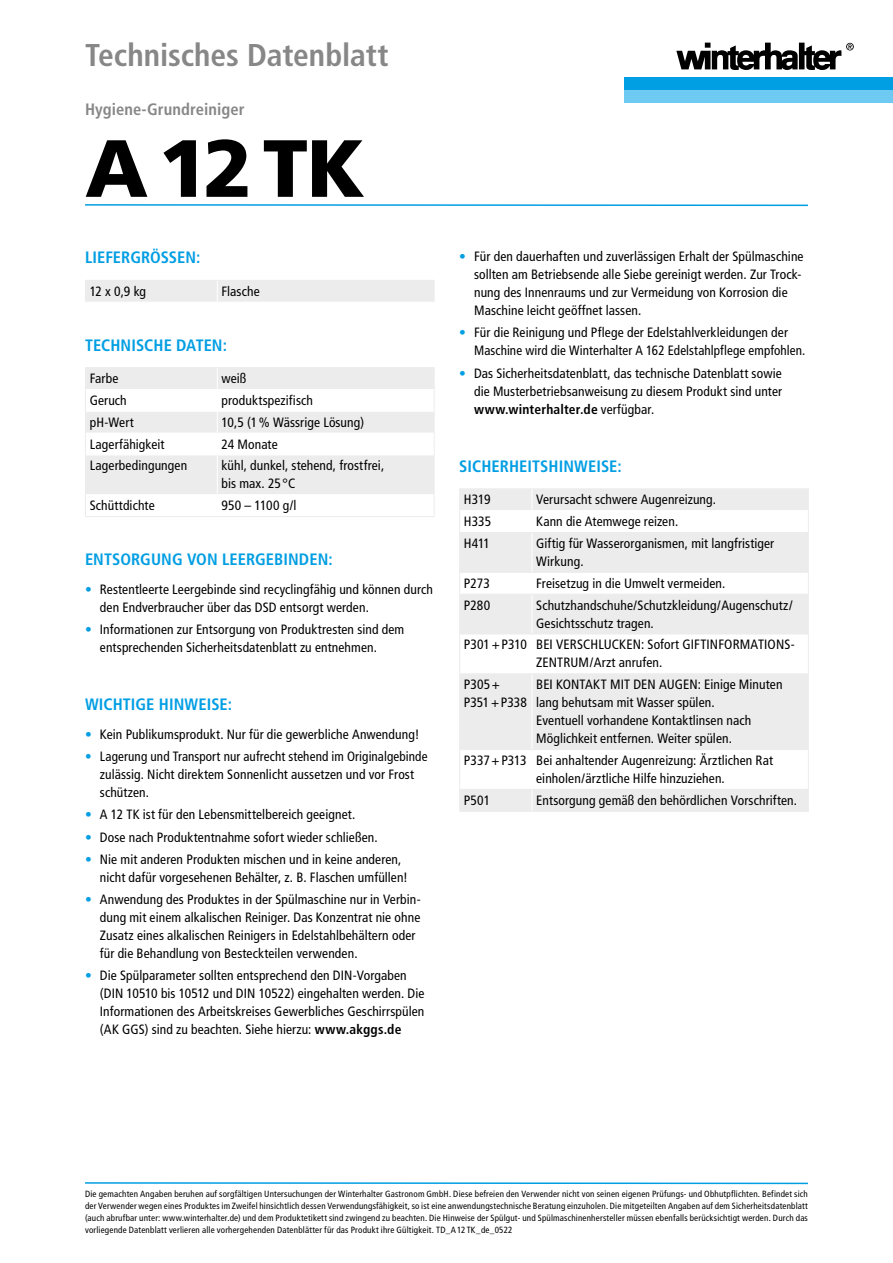
<style>
.page{position:relative;width:893px;height:1263px;background:#fff}
.page>*{position:absolute;margin:0;border:0;box-sizing:border-box;transform-origin:0 0}
.t1{font:900 81px "Frutiger LT Pro";letter-spacing:.055em;color:#000}
.t2{font:700 condensed 31.5px "Frutiger LT Pro";letter-spacing:-.005em;color:#868786}
.t3{font:700 condensed 16.5px "Frutiger LT Pro";letter-spacing:.005em;color:#009ee3}
.t4{font:700 condensed 16.5px "Frutiger LT Pro";letter-spacing:.005em;color:#868786}
.t5{font:condensed 13.5px/18px "Frutiger LT Pro";letter-spacing:.01em;color:#000}
.t6{font:condensed 9px/12px "Frutiger LT Pro";letter-spacing:.02em;color:#000;text-align:justify}
.s1{color:#009ee3}
.s2{font-weight:700}
</style>
<div class="page">
<div style="left:85px;top:280px;width:350px;height:22px;background:#ececec"></div>
<hr style="left:85px;top:367px;width:132px;height:1px;background:#ececec">
<hr style="left:217px;top:367px;width:218px;height:1px;background:#ececec">
<svg style="left:85px;top:368px;width:350px;height:148px"></svg>
<hr style="left:85px;top:516px;width:132px;height:1px;background:#ececec">
<hr style="left:217px;top:516px;width:218px;height:1px;background:#ececec">
<svg style="left:85px;top:1182px;width:723px;height:3px"></svg>
<svg style="left:85px;top:204px;width:723px;height:3px"></svg>
<div style="left:460px;top:489px;width:348px;height:322px;background:#ececec"></div>
<svg style="left:460px;top:511px;width:348px;height:278px;fill:#ececec"></svg>
<hr style="left:459px;top:488px;width:73px;height:1px;background:#ececec">
<hr style="left:532px;top:488px;width:277px;height:1px;background:#ececec">
<svg style="left:459px;top:489px;width:1px;height:43px"></svg>
<svg style="left:808px;top:489px;width:1px;height:43px"></svg>
<hr style="left:459px;top:533px;width:1px;height:39px;background:#ececec">
<hr style="left:808px;top:533px;width:1px;height:39px;background:#ececec">
<svg style="left:459px;top:573px;width:1px;height:21px"></svg>
<svg style="left:808px;top:573px;width:1px;height:21px"></svg>
<hr style="left:459px;top:594px;width:1px;height:39px;background:#ececec">
<hr style="left:808px;top:594px;width:1px;height:39px;background:#ececec">
<hr style="left:459px;top:634px;width:1px;height:39px;background:#ececec">
<hr style="left:808px;top:634px;width:1px;height:39px;background:#ececec">
<hr style="left:459px;top:674px;width:1px;height:75px;background:#ececec">
<hr style="left:808px;top:674px;width:1px;height:75px;background:#ececec">
<hr style="left:459px;top:750px;width:1px;height:39px;background:#ececec">
<hr style="left:808px;top:750px;width:1px;height:39px;background:#ececec">
<svg style="left:459px;top:790px;width:1px;height:21px"></svg>
<svg style="left:808px;top:790px;width:1px;height:21px"></svg>
<hr style="left:460px;top:510px;width:72px;height:1px;background:#fff">
<hr style="left:532px;top:510px;width:276px;height:1px;background:#fff">
<svg style="left:531px;top:489px;width:1px;height:43px"></svg>
<hr style="left:531px;top:533px;width:1px;height:39px;background:#fff">
<svg style="left:531px;top:573px;width:1px;height:21px"></svg>
<hr style="left:531px;top:594px;width:1px;height:39px;background:#fff">
<hr style="left:531px;top:634px;width:1px;height:39px;background:#fff">
<hr style="left:531px;top:674px;width:1px;height:75px;background:#fff">
<hr style="left:531px;top:750px;width:1px;height:39px;background:#fff">
<svg style="left:531px;top:790px;width:1px;height:21px"></svg>
<hr style="left:459px;top:532px;width:73px;height:1px;background:#ececec">
<hr style="left:532px;top:532px;width:277px;height:1px;background:#ececec">
<hr style="left:459px;top:572px;width:73px;height:1px;background:#ececec">
<hr style="left:532px;top:572px;width:277px;height:1px;background:#ececec">
<hr style="left:459px;top:594px;width:73px;height:1px;background:#ececec">
<hr style="left:532px;top:594px;width:277px;height:1px;background:#ececec">
<hr style="left:459px;top:633px;width:73px;height:1px;background:#ececec">
<hr style="left:532px;top:633px;width:277px;height:1px;background:#ececec">
<hr style="left:459px;top:673px;width:73px;height:1px;background:#ececec">
<hr style="left:532px;top:673px;width:277px;height:1px;background:#ececec">
<hr style="left:459px;top:749px;width:73px;height:1px;background:#ececec">
<hr style="left:532px;top:749px;width:277px;height:1px;background:#ececec">
<hr style="left:459px;top:789px;width:73px;height:1px;background:#ececec">
<hr style="left:532px;top:789px;width:277px;height:1px;background:#ececec">
<hr style="left:459px;top:811px;width:73px;height:1px;background:#ececec">
<hr style="left:532px;top:811px;width:277px;height:1px;background:#ececec">
<div style="left:624px;top:77px;width:269px;height:13px;background:#009ee3"></div>
<div style="left:624px;top:90px;width:269px;height:13px;background:#6fcaf3"></div>
<svg style="left:676px;top:43px;width:178px;height:27px"></svg>
<h2 class="t2" style="left:85px;top:37px;width:305px">Technisches Datenblatt</h2>
<p class="t4" style="left:85px;top:99px;width:161px">Hygiene-Grundreiniger</p>
<h1 class="t1" style="left:85px;top:120px;width:282px">A12TK</h1>
<p class="t3" style="left:85px;top:248px;width:117px">LIEFERGRÖSSEN:</p>
<p class="t5" style="left:90px;top:282px;width:58px">12 x 0,9 kg</p>
<p class="t5" style="left:222px;top:282px;width:40px">Flasche</p>
<p class="t3" style="left:85px;top:335px;width:144px">TECHNISCHE DATEN:</p>
<p class="t5" style="left:90px;top:369px;width:30px">Farbe</p>
<p class="t5" style="left:222px;top:369px;width:26px">weiß</p>
<p class="t5" style="left:90px;top:391px;width:39px">Geruch</p>
<p class="t5" style="left:222px;top:391px;width:93px">produktspezifisch</p>
<p class="t5" style="left:90px;top:413px;width:46px">pH-Wert</p>
<p class="t5" style="left:222px;top:413px;width:144px">10,5 (1% Wässrige Lösung)</p>
<p class="t5" style="left:90px;top:435px;width:76px">Lagerfähigkeit</p>
<p class="t5" style="left:222px;top:435px;width:58px">24 Monate</p>
<p class="t5" style="left:90px;top:457px;width:99px">Lagerbedingungen</p>
<p class="t5" style="left:222px;top:457px;width:164px">kühl, dunkel, stehend, frostfrei, bis max. 25 °C</p>
<p class="t5" style="left:90px;top:497px;width:66px">Schüttdichte</p>
<p class="t5" style="left:222px;top:497px;width:76px">950 – 1100 g/l</p>
<p class="t3" style="left:85px;top:549px;width:249px">ENTSORGUNG VON LEERGEBINDEN:</p>
<p class="t5" style="left:100px;top:580px;width:335px;text-indent:-15px"><span class="s1">•</span> Restentleerte Leergebinde sind recyclingfähig und können durch den Endverbraucher über das DSD entsorgt werden.</p>
<p class="t5" style="left:100px;top:620px;width:306px;text-indent:-15px"><span class="s1">•</span> Informationen zur Entsorgung von Produktresten sind dem entsprechenden Sicherheitsdatenblatt zu entnehmen.</p>
<p class="t3" style="left:85px;top:695px;width:149px">WICHTIGE HINWEISE:</p>
<p class="t5" style="left:85px;top:725px;width:336px"><span class="s1">•</span> Kein Publikumsprodukt. Nur für die gewerbliche Anwendung!</p>
<p class="t5" style="left:100px;top:747px;width:329px;text-indent:-15px"><span class="s1">•</span> Lagerung und Transport nur aufrecht stehend im Originalgebinde zulässig. Nicht direktem Sonnenlicht aussetzen und vor Frost schützen.</p>
<p class="t5" style="left:85px;top:806px;width:272px"><span class="s1">•</span> A 12 TK ist für den Lebensmittelbereich geeignet.</p>
<p class="t5" style="left:85px;top:828px;width:294px"><span class="s1">•</span> Dose nach Produktentnahme sofort wieder schließen.</p>
<p class="t5" style="left:100px;top:850px;width:310px;text-indent:-15px"><span class="s1">•</span> Nie mit anderen Produkten mischen und in keine anderen, nicht dafür vorgesehenen Behälter, z. B. Flaschen umfüllen!</p>
<p class="t5" style="left:100px;top:890px;width:322px;text-indent:-15px"><span class="s1">•</span> Anwendung des Produktes in der Spülmaschine nur in Verbin&shy;dung mit einem alkalischen Reiniger. Das Konzentrat nie ohne Zusatz eines alkalischen Reinigers in Edelstahlbehältern oder für die Behandlung von Besteckteilen verwenden.</p>
<p class="t5" style="left:100px;top:967px;width:326px;text-indent:-15px"><span class="s1">•</span> Die Spülparameter sollten entsprechend den DIN-Vorgaben (DIN 10510 bis 10512 und DIN 10522) eingehalten werden. Die Informationen des Arbeitskreises Gewerbliches Geschirrspülen (AK GGS) sind zu beachten. Siehe hierzu: <span class="s2">www.akggs.de</span></p>
<p class="t5" style="left:474px;top:247px;width:331px;text-indent:-15px"><span class="s1">•</span> Für den dauerhaften und zuverlässigen Erhalt der Spülmaschine sollten am Betriebsende alle Siebe gereinigt werden. Zur Trock&shy;nung des Innenraums und zur Vermeidung von Korrosion die Maschine leicht geöffnet lassen.</p>
<p class="t5" style="left:474px;top:324px;width:333px;text-indent:-15px"><span class="s1">•</span> Für die Reinigung und Pflege der Edelstahlverkleidungen der<br>Maschine wird die Winterhalter A 162 Edelstahlpflege empfohlen.</p>
<p class="t5" style="left:474px;top:364px;width:310px;text-align:justify;text-indent:-15px"><span class="s1">•</span> Das Sicherheitsdatenblatt, das technische Datenblatt sowie die Musterbetriebsanweisung zu diesem Produkt sind unter <span class="s2">www.winterhalter.de</span> verfügbar.</p>
<p class="t3" style="left:459px;top:456px;width:164px">SICHERHEITSHINWEISE:</p>
<p class="t5" style="left:464px;top:491px;width:28px">H319</p>
<p class="t5" style="left:536px;top:491px;width:181px">Verursacht schwere Augenreizung.</p>
<p class="t5" style="left:464px;top:512px;width:29px">H335</p>
<p class="t5" style="left:536px;top:512px;width:144px">Kann die Atemwege reizen.</p>
<p class="t5" style="left:464px;top:534px;width:28px">H411</p>
<p class="t5" style="left:536px;top:534px;width:240px">Giftig für Wasserorganismen, mit langfristiger<br>Wirkung.</p>
<p class="t5" style="left:464px;top:574px;width:27px">P273</p>
<p class="t5" style="left:536px;top:574px;width:191px">Freisetzug in die Umwelt vermeiden.</p>
<p class="t5" style="left:464px;top:596px;width:28px">P280</p>
<p class="t5" style="left:536px;top:596px;width:258px">Schutzhandschuhe/Schutzkleidung/Augenschutz/<br>Gesichtsschutz tragen.</p>
<p class="t5" style="left:536px;top:636px;width:260px;text-indent:-72px">P301+P310 BEI VERSCHLUCKEN: Sofort GIFTINFORMATIONS-<br>ZENTRUM/Arzt anrufen.</p>
<p class="t5" style="left:464px;top:676px;width:65px">P305+<br>P351+P338</p>
<p class="t5" style="left:536px;top:676px;width:248px">BEI KONTAKT MIT DEN AUGEN: Einige Minuten lang behutsam mit Wasser spülen.<br>Eventuell vorhandene Kontaktlinsen nach Möglichkeit entfernen. Weiter spülen.</p>
<p class="t5" style="left:536px;top:751px;width:238px;text-indent:-72px">P337+P313 Bei anhaltender Augenreizung: Ärztlichen Rat einholen/ärztliche Hilfe hinzuziehen.</p>
<p class="t5" style="left:464px;top:791px;width:28px">P501</p>
<p class="t5" style="left:536px;top:791px;width:262px">Entsorgung gemäß den behördlichen Vorschriften.</p>
<p class="t6" style="left:85px;top:1188px;width:724px">Die gemachten Angaben beruhen auf sorgfältigen Untersuchungen der Winterhalter Gastronom GmbH. Diese befreien den Verwender nicht von seinen eigenen Prüfungs- und Obhutpflichten. Befindet sich der Verwender wegen eines Produktes im Zweifel hinsichtlich dessen Verwendungsfähigkeit, so ist eine anwendungstechnische Beratung einzuholen. Die mitgeteilten Angaben auf dem Sicherheitsdatenblatt (auch abrufbar unter: www.winterhalter.de) und dem Produktetikett sind zwingend zu beachten. Die Hinweise der Spülgut- und Spülmaschinenhersteller müssen ebenfalls berücksichtigt werden. Durch das vorliegende Datenblatt verlieren alle vorhergehenden Datenblätter für das Produkt ihre Gültigkeit. TD_A12TK_de_0522</p>
</div>
